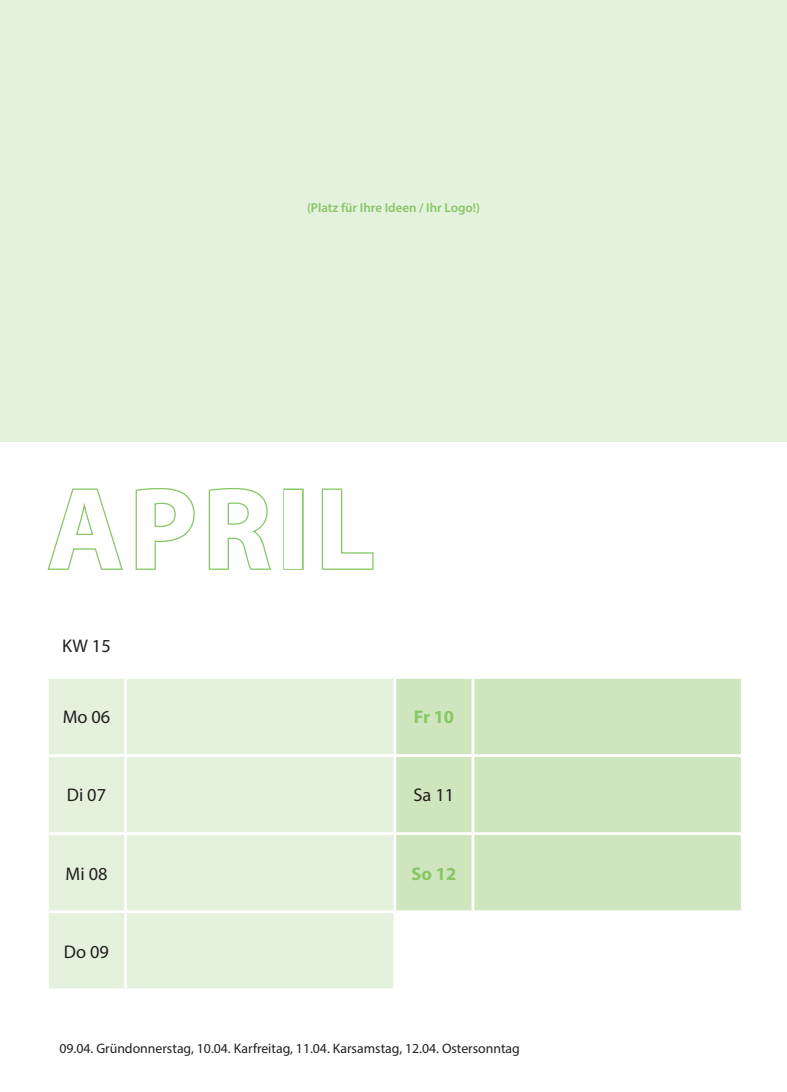
<style>
.page{position:relative;width:787px;height:1092px;background:#fff}
.page>*{position:absolute;margin:0;border:0;box-sizing:border-box;transform-origin:0 0}
.t1{font:700 116.75px "Myriad Pro";letter-spacing:.045em;color:#fff}
.t2{font:18.25px "Myriad Pro";color:#231f20}
.t3{font:700 18.25px "Myriad Pro";color:#87c765}
.t4{font:13.75px "Myriad Pro";color:#231f20}
.t5{font:600 13px "Myriad Pro";color:#87c765}
</style>
<div class="page">
<div style="left:49px;top:679px;width:344px;height:309px;background:#e4f1dc"></div>
<div style="left:396px;top:679px;width:344px;height:231px;background:#cee5bd"></div>
<hr style="left:124px;top:678px;width:3px;height:76px;background:#fff">
<hr style="left:471px;top:678px;width:3px;height:76px;background:#fff">
<hr style="left:46px;top:754px;width:80px;height:2px;background:#fff">
<hr style="left:126px;top:754px;width:269px;height:2px;background:#fff">
<hr style="left:124px;top:756px;width:3px;height:76px;background:#fff">
<hr style="left:395px;top:754px;width:78px;height:2px;background:#fff">
<hr style="left:473px;top:754px;width:270px;height:2px;background:#fff">
<hr style="left:471px;top:756px;width:3px;height:76px;background:#fff">
<hr style="left:46px;top:832px;width:80px;height:2px;background:#fff">
<hr style="left:126px;top:832px;width:269px;height:2px;background:#fff">
<hr style="left:124px;top:834px;width:3px;height:76px;background:#fff">
<hr style="left:395px;top:832px;width:78px;height:2px;background:#fff">
<hr style="left:473px;top:832px;width:270px;height:2px;background:#fff">
<hr style="left:471px;top:834px;width:3px;height:76px;background:#fff">
<hr style="left:46px;top:910px;width:80px;height:3px;background:#fff">
<hr style="left:126px;top:910px;width:269px;height:3px;background:#fff">
<hr style="left:124px;top:913px;width:3px;height:75px;background:#fff">
<div style="left:0;top:0;width:787px;height:442px;background:#e4f1dc"></div>
<svg style="left:47px;top:488px;width:76px;height:82px"></svg>
<svg style="left:135px;top:488px;width:60px;height:82px"></svg>
<svg style="left:208px;top:488px;width:64px;height:82px"></svg>
<div style="left:283px;top:488px;width:21px;height:82px;border:3px solid #87c765"></div>
<svg style="left:321px;top:488px;width:53px;height:82px"></svg>
<p class="t5" style="left:307px;top:200px;width:174px">(Platz für Ihre Ideen / Ihr Logo!)</p>
<h1 class="t1" style="left:47px;top:453px;width:329px">APRIL</h1>
<h2 class="t2" style="left:62px;top:634px;width:50px">KW 15</h2>
<h2 class="t2" style="left:63px;top:706px;width:49px">Mo 06</h2>
<h2 class="t3" style="left:414px;top:705px;width:42px">Fr 10</h2>
<h2 class="t2" style="left:67px;top:784px;width:41px">Di 07</h2>
<h2 class="t2" style="left:413px;top:784px;width:42px">Sa 11</h2>
<h2 class="t2" style="left:66px;top:862px;width:43px">Mi 08</h2>
<h2 class="t3" style="left:411px;top:861px;width:46px">So 12</h2>
<h2 class="t2" style="left:64px;top:940px;width:47px">Do 09</h2>
<p class="t4" style="left:59px;top:1040px;width:462px">09.04. Gründonnerstag, 10.04. Karfreitag, 11.04. Karsamstag, 12.04. Ostersonntag</p>
</div>
